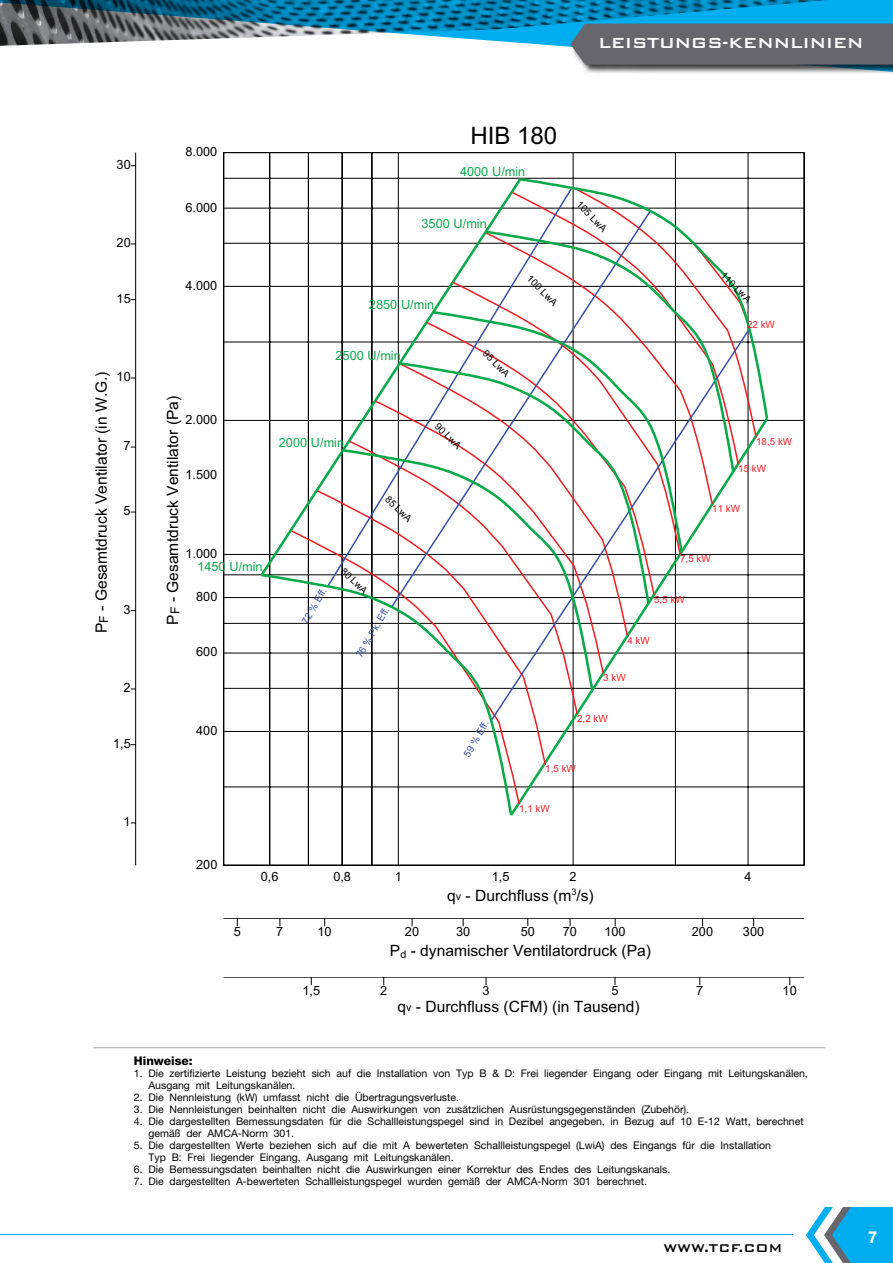
<style>
.page{position:relative;width:893px;height:1263px;background:#fff}
.page>*{position:absolute;margin:0;border:0;box-sizing:border-box;transform-origin:0 0}
.t1{font:24.15px "Arial";color:#000}
.t2{font:500 19.5px "Bank Gothic BT";letter-spacing:-.03em;color:#fff}
.t3{font:700 16.5px "Helvetica Neue";color:#fff}
.t4{font:15.6px "Arial";color:#000}
.t5{font:500 15px "Bank Gothic BT";color:#000}
.t6{font:12.75px "Arial";color:#000}
.t7{font:12.75px "Arial";color:#0aaa4b}
.t8{font:800 12px "Helvetica Neue";color:#000}
.t9{font:10.5px/12px "Helvetica Neue";color:#000}
.t10{font:9.9px "Arial";color:#ed1f24}
.t11{font:9.9px "Arial";color:#000}
.t12{font:9.9px "Arial";color:#3953a4}
.s1{font-size:10.65px}
</style>
<div class="page">
<svg style="left:0;top:0;width:893px;height:47px;background:#3b8eae"></svg>
<div style="left:570px;top:23px;width:323px;height:51px;background:#000;opacity:.75"></div>
<div style="left:570px;top:24px;width:323px;height:41px;background:#66666c"></div>
<svg style="left:806px;top:1207px;width:87px;height:56px"></svg>
<hr style="left:0;top:1234px;width:793px;height:1px;background:#00aeef">
<hr style="left:93px;top:1047px;width:732px;height:1px;background:#a7a9ac">
<hr style="left:223px;top:152px;width:1px;height:713px;background:#000">
<hr style="left:398px;top:152px;width:1px;height:713px;background:#000">
<hr style="left:573px;top:152px;width:1px;height:713px;background:#000">
<hr style="left:675px;top:152px;width:1px;height:713px;background:#000">
<hr style="left:748px;top:152px;width:1px;height:713px;background:#000">
<hr style="left:804px;top:152px;width:1px;height:713px;background:#000">
<hr style="left:269px;top:152px;width:1px;height:713px;background:#000">
<hr style="left:308px;top:152px;width:1px;height:713px;background:#000">
<hr style="left:342px;top:152px;width:1px;height:713px;background:#000">
<hr style="left:372px;top:152px;width:1px;height:713px;background:#000">
<hr style="left:224px;top:865px;width:580px;height:1px;background:#000">
<hr style="left:224px;top:787px;width:580px;height:1px;background:#000">
<hr style="left:224px;top:731px;width:580px;height:1px;background:#000">
<hr style="left:224px;top:688px;width:580px;height:1px;background:#000">
<hr style="left:224px;top:653px;width:580px;height:1px;background:#000">
<hr style="left:224px;top:623px;width:580px;height:1px;background:#000">
<hr style="left:224px;top:597px;width:580px;height:1px;background:#000">
<hr style="left:224px;top:574px;width:580px;height:1px;background:#000">
<hr style="left:224px;top:554px;width:580px;height:1px;background:#000">
<hr style="left:224px;top:420px;width:580px;height:1px;background:#000">
<hr style="left:224px;top:342px;width:580px;height:1px;background:#000">
<hr style="left:224px;top:286px;width:580px;height:1px;background:#000">
<hr style="left:224px;top:243px;width:580px;height:1px;background:#000">
<hr style="left:224px;top:208px;width:580px;height:1px;background:#000">
<hr style="left:224px;top:178px;width:580px;height:1px;background:#000">
<hr style="left:224px;top:864px;width:580px;height:1px;background:#000">
<hr style="left:803px;top:152px;width:1px;height:713px;background:#000">
<hr style="left:224px;top:152px;width:580px;height:1px;background:#000">
<hr style="left:224px;top:152px;width:1px;height:713px;background:#000">
<svg style="left:259px;top:176px;width:511px;height:642px"></svg>
<hr style="left:224px;top:918px;width:580px;height:1px;background:#000">
<hr style="left:224px;top:977px;width:580px;height:1px;background:#000">
<hr style="left:135px;top:152px;width:1px;height:713px;background:#000">
<p class="t6" style="left:117px;top:156px;width:16px">30</p>
<p class="t6" style="left:117px;top:234px;width:16px">20</p>
<p class="t6" style="left:117px;top:290px;width:16px">15</p>
<h3 class="t4" style="left:91px;top:633px;width:263px;rotate:-90deg">P<sub>F</sub> - Gesamtdruck Ventilator (in W.G.)</h3>
<p class="t6" style="left:117px;top:369px;width:16px">10</p>
<p class="t6" style="left:124px;top:438px;width:9px">7</p>
<p class="t6" style="left:124px;top:503px;width:9px">5</p>
<p class="t6" style="left:124px;top:601px;width:9px">3</p>
<p class="t6" style="left:124px;top:680px;width:9px">2</p>
<p class="t6" style="left:113px;top:735px;width:19px">1,5</p>
<p class="t6" style="left:124px;top:813px;width:9px">1</p>
<h2 class="t2" style="left:598px;top:32px;width:267px">LEISTUNGS-KENNLINIEN</h2>
<p class="t6" style="left:186px;top:143px;width:33px">8.000</p>
<p class="t6" style="left:186px;top:199px;width:33px">6.000</p>
<p class="t6" style="left:186px;top:277px;width:33px">4.000</p>
<h3 class="t4" style="left:163px;top:625px;width:230px;rotate:-90deg">P<sub>F</sub> - Gesamtdruck Ventilator (Pa)</h3>
<p class="t6" style="left:186px;top:411px;width:33px">2.000</p>
<p class="t6" style="left:186px;top:467px;width:33px">1.500</p>
<p class="t6" style="left:186px;top:545px;width:33px">1.000</p>
<p class="t7" style="left:197px;top:559px;width:67px">1450 U/min</p>
<p class="t6" style="left:196px;top:588px;width:23px">800</p>
<p class="t6" style="left:196px;top:644px;width:23px">600</p>
<p class="t6" style="left:196px;top:722px;width:23px">400</p>
<h1 class="t1" style="left:470px;top:120px;width:88px">HIB 180</h1>
<p class="t7" style="left:460px;top:163px;width:67px">4000 U/min</p>
<p class="t7" style="left:422px;top:215px;width:67px">3500 U/min</p>
<p class="t7" style="left:369px;top:296px;width:67px">2850 U/min</p>
<p class="t7" style="left:336px;top:347px;width:67px">2500 U/min</p>
<p class="t7" style="left:279px;top:434px;width:67px">2000 U/min</p>
<p class="t11" style="left:392px;top:493px;width:34px;rotate:45deg">85 LwA</p>
<p class="t12" style="left:299px;top:620px;width:41px;rotate:-60deg">72 % Eff.</p>
<p class="t11" style="left:347px;top:565px;width:34px;rotate:45deg">80 LwA</p>
<p class="t12" style="left:353px;top:653px;width:58px;rotate:-60deg">76 % Pk. Eff.</p>
<p class="t11" style="left:441px;top:420px;width:34px;rotate:45deg">90 LwA</p>
<p class="t11" style="left:533px;top:272px;width:40px;rotate:45deg">100 LwA</p>
<p class="t11" style="left:489px;top:347px;width:34px;rotate:45deg">95 LwA</p>
<p class="t12" style="left:461px;top:752px;width:41px;rotate:-60deg">59 % Eff.</p>
<p class="t11" style="left:583px;top:198px;width:40px;rotate:45deg">105 LwA</p>
<p class="t11" style="left:727px;top:269px;width:40px;rotate:45deg">110 LwA</p>
<p class="t10" style="left:747px;top:318px;width:29px">22 kW</p>
<p class="t10" style="left:756px;top:435px;width:38px">18,5 kW</p>
<p class="t10" style="left:738px;top:462px;width:29px">15 kW</p>
<p class="t10" style="left:712px;top:502px;width:29px">11 kW</p>
<p class="t10" style="left:680px;top:552px;width:32px">7,5 kW</p>
<p class="t10" style="left:654px;top:593px;width:32px">5,5 kW</p>
<p class="t10" style="left:627px;top:634px;width:24px">4 kW</p>
<p class="t10" style="left:603px;top:671px;width:24px">3 kW</p>
<p class="t10" style="left:577px;top:712px;width:32px">2,2 kW</p>
<p class="t10" style="left:545px;top:762px;width:32px">1,5 kW</p>
<p class="t10" style="left:519px;top:802px;width:32px">1,1 kW</p>
<p class="t6" style="left:196px;top:856px;width:23px">200</p>
<p class="t6" style="left:261px;top:868px;width:19px">0,6</p>
<p class="t6" style="left:333px;top:868px;width:19px">0,8</p>
<p class="t6" style="left:395px;top:868px;width:9px">1</p>
<p class="t6" style="left:492px;top:868px;width:19px">1,5</p>
<p class="t6" style="left:569px;top:868px;width:9px">2</p>
<p class="t6" style="left:744px;top:868px;width:9px">4</p>
<h3 class="t4" style="left:447px;top:885px;width:148px">q<span class="s1">v</span> - Durchfluss (m<sup>3</sup>/s)</h3>
<p class="t6" style="left:234px;top:923px;width:9px">5</p>
<p class="t6" style="left:276px;top:923px;width:9px">7</p>
<p class="t6" style="left:318px;top:923px;width:16px">10</p>
<p class="t6" style="left:405px;top:923px;width:16px">20</p>
<p class="t6" style="left:456px;top:923px;width:16px">30</p>
<p class="t6" style="left:521px;top:923px;width:16px">50</p>
<p class="t6" style="left:563px;top:923px;width:16px">70</p>
<p class="t6" style="left:604px;top:923px;width:23px">100</p>
<p class="t6" style="left:692px;top:923px;width:23px">200</p>
<p class="t6" style="left:743px;top:923px;width:23px">300</p>
<h3 class="t4" style="left:390px;top:940px;width:263px">P<sub>d</sub> - dynamischer Ventilatordruck (Pa)</h3>
<p class="t6" style="left:302px;top:982px;width:19px">1,5</p>
<p class="t6" style="left:380px;top:982px;width:9px">2</p>
<p class="t6" style="left:482px;top:982px;width:9px">3</p>
<p class="t6" style="left:611px;top:982px;width:9px">5</p>
<p class="t6" style="left:696px;top:982px;width:9px">7</p>
<p class="t6" style="left:783px;top:982px;width:16px">10</p>
<h3 class="t4" style="left:398px;top:996px;width:244px">q<span class="s1">v</span> - Durchfluss (CFM) (in Tausend)</h3>
<p class="t8" style="left:134px;top:1054px;width:60px">Hinweise:</p>
<p class="t9" style="left:148px;top:1067px;width:661px;text-indent:-15px">1. Die zertifizierte Leistung bezieht sich auf die Installation von Typ B &amp; D: Frei liegender Eingang oder Eingang mit Leitungskanälen,<br>Ausgang mit Leitungskanälen.</p>
<p class="t9" style="left:134px;top:1091px;width:327px">2. Die Nennleistung (kW) umfasst nicht die Übertragungsverluste.</p>
<p class="t9" style="left:134px;top:1103px;width:557px">3. Die Nennleistungen beinhalten nicht die Auswirkungen von zusätzlichen Ausrüstungsgegenständen (Zubehör).</p>
<p class="t9" style="left:148px;top:1115px;width:657px;text-indent:-15px">4. Die dargestellten Bemessungsdaten für die Schallleistungspegel sind in Dezibel angegeben, in Bezug auf 10 E-12 Watt, berechnet gemäß der AMCA-Norm 301.</p>
<p class="t9" style="left:148px;top:1139px;width:624px;text-indent:-15px">5. Die dargestellten Werte beziehen sich auf die mit A bewerteten Schallleistungspegel (LwiA) des Eingangs für die Installation<br>Typ B: Frei liegender Eingang, Ausgang mit Leitungskanälen.</p>
<p class="t9" style="left:134px;top:1163px;width:538px">6. Die Bemessungsdaten beinhalten nicht die Auswirkungen einer Korrektur des Endes des Leitungskanals.</p>
<p class="t9" style="left:134px;top:1175px;width:514px">7. Die dargestellten A-bewerteten Schallleistungspegel wurden gemäß der AMCA-Norm 301 berechnet.</p>
<h3 class="t5" style="left:663px;top:1240px;width:121px">WWW.TCF.COM</h3>
<h3 class="t3" style="left:868px;top:1227px;width:11px">7</h3>
</div>
